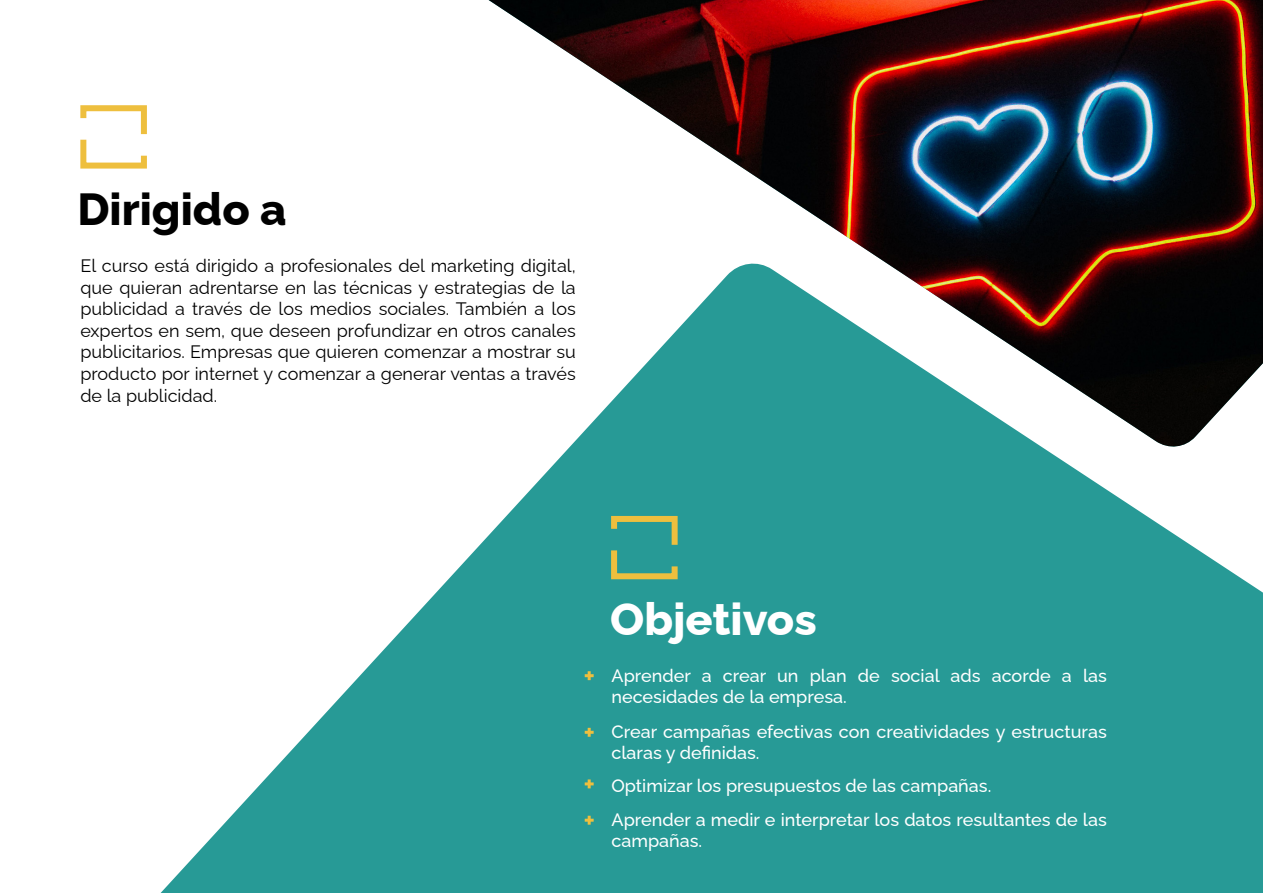
<style>
.page{position:relative;width:1263px;height:893px;background:#fff}
.page>*{position:absolute;margin:0;border:0;box-sizing:border-box;transform-origin:0 0}
.t1{font:800 45px "Raleway";color:#000}
.t2{font:800 45px "Raleway";color:#fff}
.t3{font:18px/21.6px "Raleway";color:#000;text-align:justify}
.t4{font:500 18px/21.6px "Raleway";color:#fff}
</style>
<div class="page">
<svg style="left:160px;top:450px;width:1103px;height:443px;fill:#279a96"></svg>
<svg style="left:80px;top:105px;width:67px;height:64px"></svg>
<svg style="left:608px;top:513px;width:73px;height:69px;background:#54a281"></svg>
<svg style="left:585px;top:671px;width:9px;height:9px"></svg>
<svg style="left:585px;top:728px;width:9px;height:9px"></svg>
<svg style="left:585px;top:779px;width:9px;height:9px"></svg>
<svg style="left:585px;top:816px;width:9px;height:9px"></svg>
<img style="left:489px;top:0;width:774px;height:450px">
<p class="t1" style="left:78px;top:174px;width:211px">Dirigido a</p>
<p class="t3" style="left:80px;top:253px;width:497px">El curso está dirigido a profesionales del marketing digital, que quieran adrentarse en las técnicas y estrategias de la publicidad a través de los medios sociales. También a los expertos en sem, que deseen profundizar en otros canales publicitarios. Empresas que quieren comenzar a mostrar su producto por internet y comenzar a generar ventas a través de la publicidad.</p>
<p class="t2" style="left:610px;top:583px;width:208px">Objetivos</p>
<p class="t4" style="left:611px;top:662px;width:497px">Aprender a crear un plan de social ads acorde a las necesidades de la empresa.</p>
<p class="t4" style="left:611px;top:718px;width:497px">Crear campañas efectivas con creatividades y estructuras claras y definidas.</p>
<p class="t4" style="left:611px;top:773px;width:381px">Optimizar los presupuestos de las campañas.</p>
<p class="t4" style="left:611px;top:806px;width:497px">Aprender a medir e interpretar los datos resultantes de las campañas.</p>
</div>
